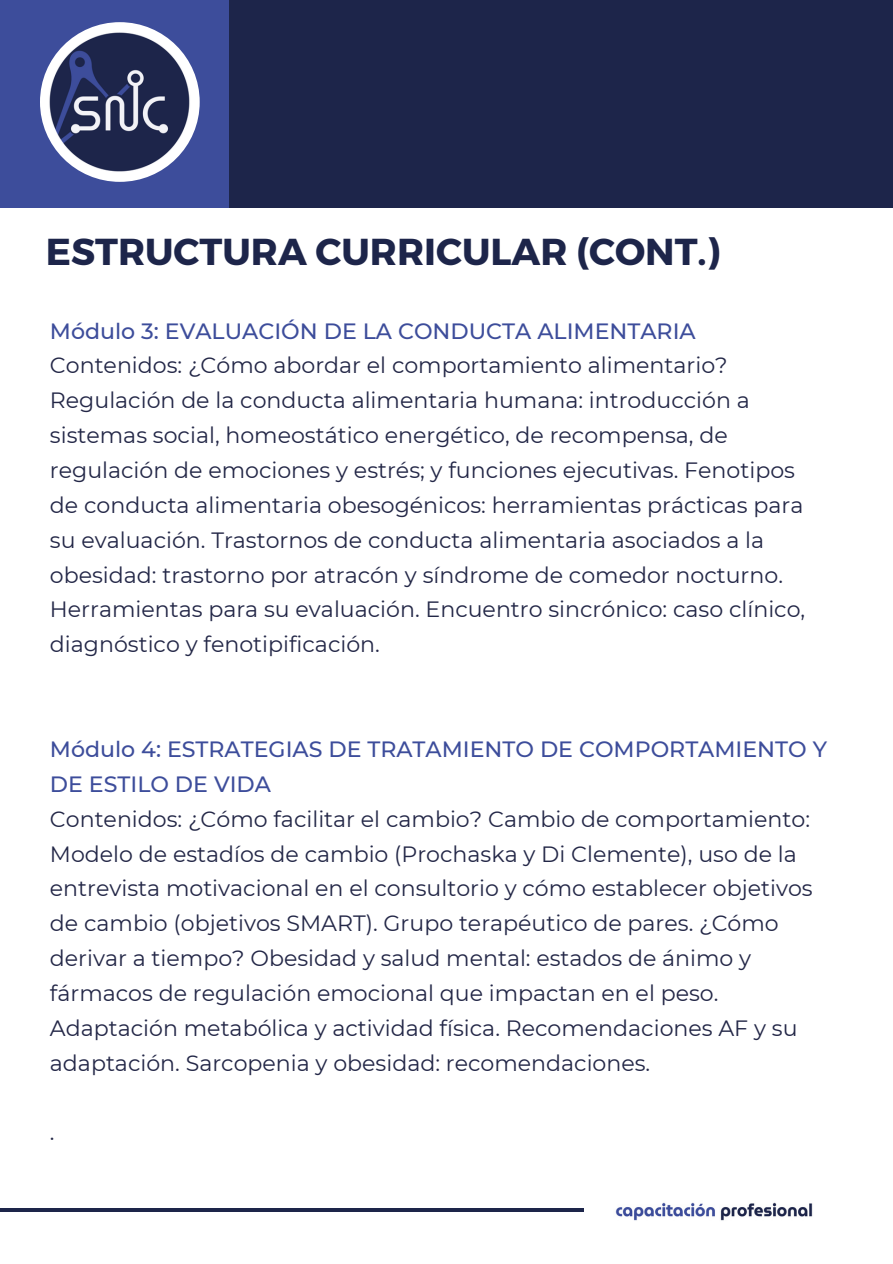
<style>
.page{position:relative;width:893px;height:1264px;background:#fff}
.page>*{position:absolute;margin:0;border:0;box-sizing:border-box;transform-origin:0 0}
.t1{font:700 37.5px "Montserrat";color:#1d254a}
.t2{font:22.05px/34.8px "Montserrat";color:#232747}
.t3{font:500 22.05px/34.8px "Montserrat";color:#3d4d9b}
</style>
<div class="page">
<div style="left:0;top:0;width:243px;height:208px;background:#3d4d9b"></div>
<div style="left:229px;top:0;width:663px;height:208px;background:#1d254a"></div>
<hr style="left:0;top:1208px;width:583px;height:3px;background:#1d254a">
<img style="left:40px;top:22px;width:160px;height:160px;border-radius:50%">
<img style="left:615px;top:1202px;width:198px;height:19px">
<p class="t1" style="left:46px;top:227px;width:675px">ESTRUCTURA CURRICULAR (CONT.)</p>
<p class="t3" style="left:50px;top:313px;width:647px">Módulo 3: EVALUACIÓN DE LA CONDUCTA ALIMENTARIA</p>
<p class="t2" style="left:50px;top:348px;width:756px">Contenidos: ¿Cómo abordar el comportamiento alimentario?<br>Regulación de la conducta alimentaria humana: introducción a sistemas social, homeostático energético, de recompensa, de regulación de emociones y estrés; y funciones ejecutivas. Fenotipos de conducta alimentaria obesogénicos: herramientas prácticas para su evaluación. Trastornos de conducta alimentaria asociados a la obesidad: trastorno por atracón y síndrome de comedor nocturno.<br>Herramientas para su evaluación. Encuentro sincrónico: caso clínico, diagnóstico y fenotipificación.</p>
<p class="t3" style="left:50px;top:731px;width:778px">Módulo 4: ESTRATEGIAS DE TRATAMIENTO DE COMPORTAMIENTO Y<br>DE ESTILO DE VIDA</p>
<p class="t2" style="left:50px;top:801px;width:764px">Contenidos: ¿Cómo facilitar el cambio? Cambio de comportamiento:<br>Modelo de estadíos de cambio (Prochaska y Di Clemente), uso de la entrevista motivacional en el consultorio y cómo establecer objetivos de cambio (objetivos SMART). Grupo terapéutico de pares. ¿Cómo derivar a tiempo? Obesidad y salud mental: estados de ánimo y fármacos de regulación emocional que impactan en el peso.<br>Adaptación metabólica y actividad física. Recomendaciones AF y su adaptación. Sarcopenia y obesidad: recomendaciones.</p>
<p class="t2" style="left:50px;top:1115px;width:6px">.</p>
</div>
